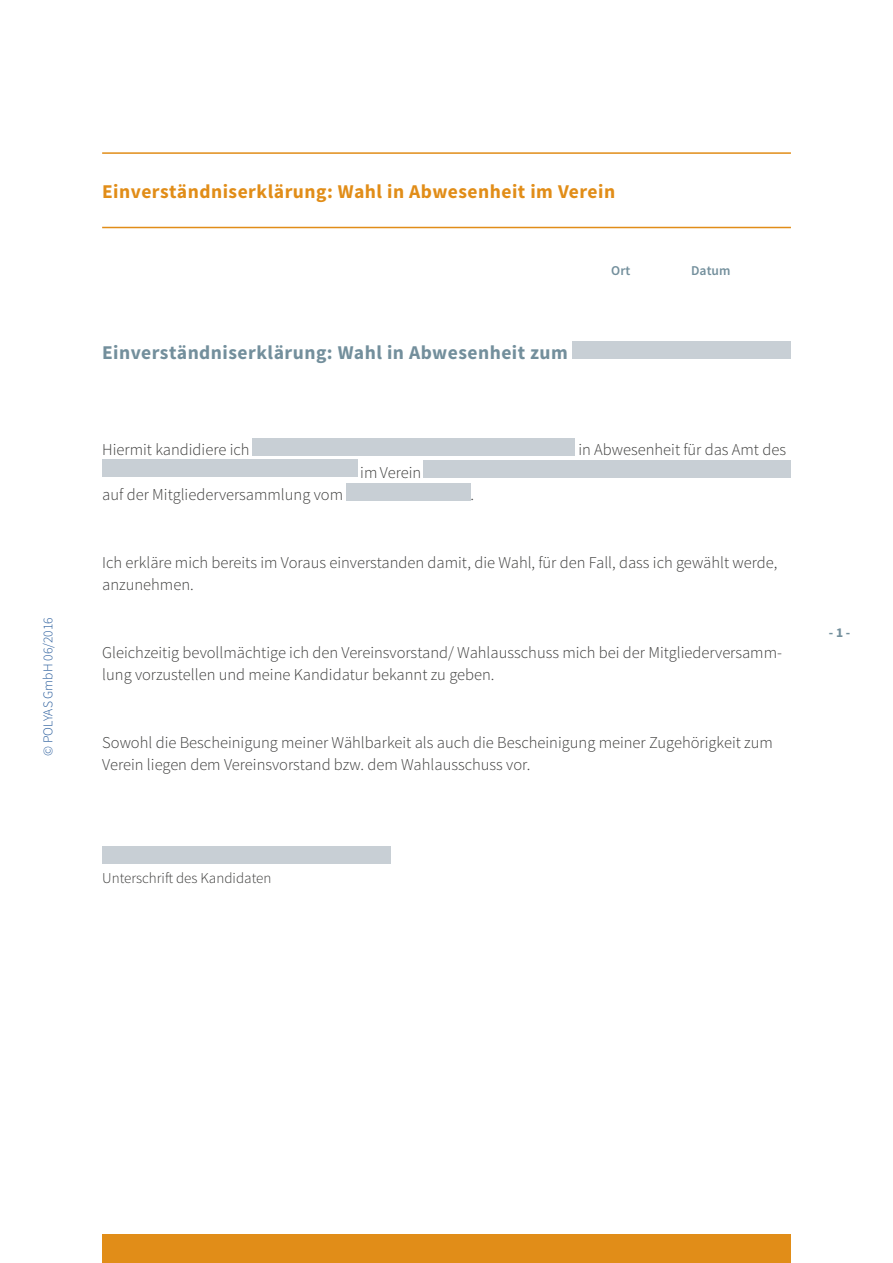
<style>
.page{position:relative;width:893px;height:1263px;background:#fff}
.page>*{position:absolute;margin:0;border:0;box-sizing:border-box;transform-origin:0 0}
.t1{font:700 19.5px "Source Sans Pro";letter-spacing:.025em;color:#e18d18}
.t2{font:700 19.5px "Source Sans Pro";letter-spacing:.025em;color:#738f9c}
.t3{font:300 16.5px/22.5px "Source Sans Pro";color:#3c3c3b}
.t4{font:300 15px "Source Sans Pro";color:#3c3c3b}
.t5{font:300 13.5px "Source Sans Pro";color:#275b9b}
.t6{font:600 13.5px "Source Sans Pro";color:#738f9c}
.t7{font:700 13.5px "Source Sans Pro";color:#738f9c}
</style>
<div class="page">
<hr style="left:102px;top:152px;width:689px;height:2px;background:#e18d18">
<hr style="left:102px;top:227px;width:689px;height:1px;background:#e18d18">
<div style="left:102px;top:1234px;width:689px;height:29px;background:#e18d18"></div>
<div style="left:253px;top:438px;width:322px;height:17px;background:#c8cfd5"></div>
<div style="left:102px;top:459px;width:256px;height:17px;background:#c8cfd5"></div>
<div style="left:424px;top:460px;width:367px;height:17px;background:#c8cfd5"></div>
<div style="left:346px;top:483px;width:124px;height:17px;background:#c8cfd5"></div>
<div style="left:102px;top:847px;width:288px;height:17px;background:#c8cfd5"></div>
<div style="left:573px;top:342px;width:218px;height:17px;background:#c8cfd5"></div>
<p class="t5" style="left:40px;top:756px;width:140px;rotate:-90deg">© POLYAS GmbH 06/2016</p>
<p class="t1" style="left:102px;top:179px;width:515px">Einverständniserklärung: Wahl in Abwesenheit im Verein</p>
<p class="t2" style="left:102px;top:340px;width:467px">Einverständniserklärung: Wahl in Abwesenheit zum</p>
<p class="t6" style="left:611px;top:262px;width:21px">Ort</p>
<p class="t6" style="left:691px;top:262px;width:41px">Datum</p>
<p class="t3" style="left:102px;top:438px;width:149px">Hiermit kandidiere ich</p>
<p class="t3" style="left:578px;top:438px;width:209px">in Abwesenheit für das Amt des</p>
<p class="t3" style="left:360px;top:461px;width:63px">im Verein</p>
<p class="t3" style="left:102px;top:483px;width:242px">auf der Mitgliederversammlung vom</p>
<p class="t3" style="left:470px;top:483px;width:5px">.</p>
<p class="t3" style="left:102px;top:551px;width:677px">Ich erkläre mich bereits im Voraus einverstanden damit, die Wahl, für den Fall, dass ich gewählt werde, anzunehmen.</p>
<p class="t3" style="left:102px;top:641px;width:681px">Gleichzeitig bevollmächtige ich den Vereinsvorstand/ Wahlausschuss mich bei der Mitgliederversamm&shy;lung vorzustellen und meine Kandidatur bekannt zu geben.</p>
<p class="t3" style="left:102px;top:731px;width:672px">Sowohl die Bescheinigung meiner Wählbarkeit als auch die Bescheinigung meiner Zugehörigkeit zum<br>Verein liegen dem Vereinsvorstand bzw. dem Wahlausschuss vor.</p>
<p class="t4" style="left:102px;top:868px;width:171px">Unterschrift des Kandidaten</p>
<p class="t7" style="left:829px;top:623px;width:23px">- 1 -</p>
</div>
